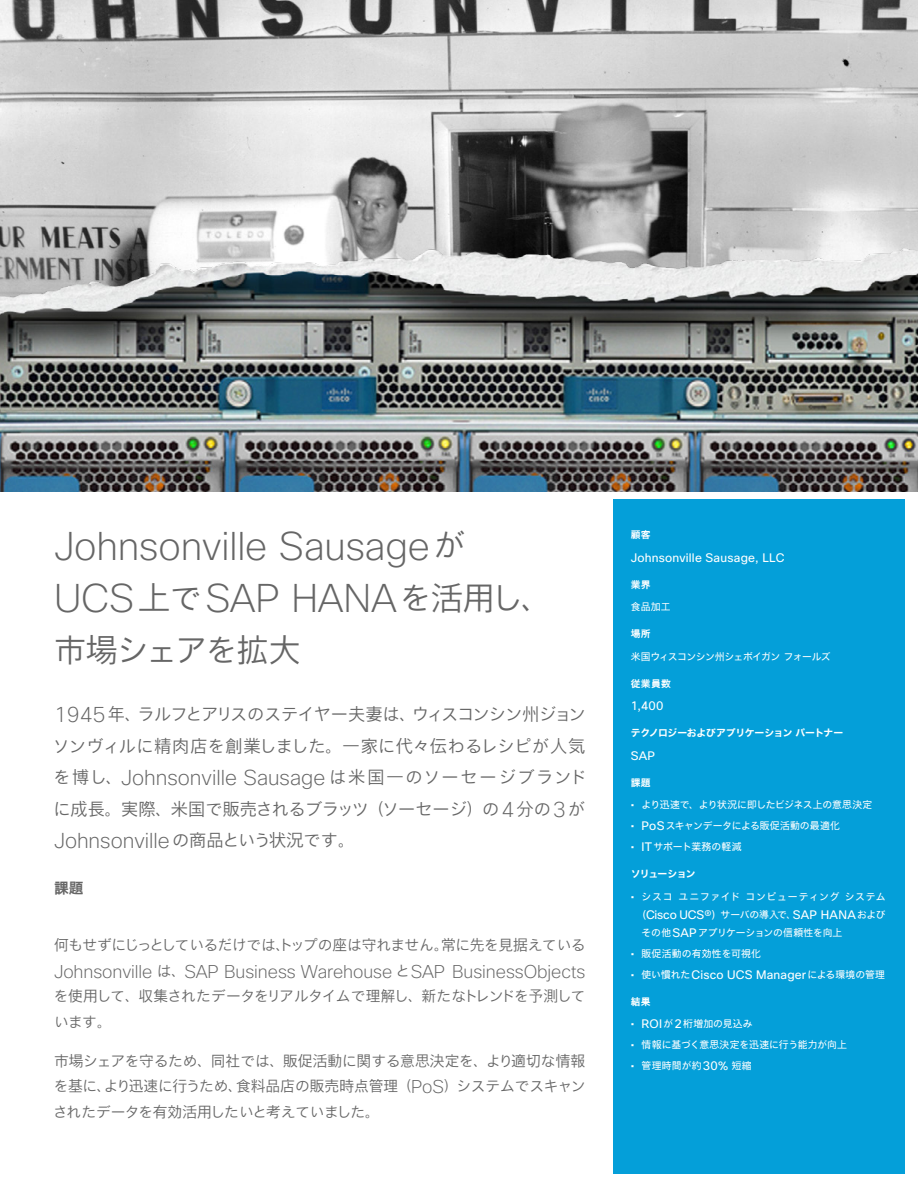
<style>
.page{position:relative;width:918px;height:1188px;background:#fff}
.page>*{position:absolute;margin:0;border:0;box-sizing:border-box;transform-origin:0 0}
.t1{font:200 39px/52.5px "Cisco Sans";letter-spacing:-.005em;color:#666}
.t2{font:31.95px "Cisco Sans JPN Light";letter-spacing:-.03em;color:#666}
.t3{font:200 21px "Cisco Sans";color:#666}
.t4{font:200 18px "Cisco Sans";letter-spacing:-.005em;color:#666}
.t5{font:17.25px/31.5px "Cisco Sans JPN Light";letter-spacing:-.015em;color:#666}
.t6{font:14.7px/25.5px "Cisco Sans JPN Light";letter-spacing:-.025em;color:#666;text-align:justify}
.t7{font:14.7px/25.5px "Cisco Sans JPN Light";letter-spacing:-.045em;color:#666}
.t8{font:14.7px "Cisco Sans JPN Bold";color:#666}
.t9{font:12.3px "Cisco Sans";color:#fff}
.t10{font:12px "Cisco Sans";letter-spacing:.015em;color:#fff}
.t11{font:12px "Cisco Sans";letter-spacing:-.005em;color:#fff}
.t12{font:9.9px "Cisco Sans JPN";letter-spacing:.005em;color:#fff}
.t13{font:9.9px "Cisco Sans JPN Bold";letter-spacing:-.02em;color:#fff}
.t14{font:9.9px "Cisco Sans JPN";letter-spacing:-.03em;color:#fff}
.t15{font:9.9px "Cisco Sans JPN";letter-spacing:.025em;color:#fff}
.t16{font:9.9px "Cisco Sans JPN";letter-spacing:.075em;color:#fff}
.t17{font:9.9px "Cisco Sans JPN";letter-spacing:-.045em;color:#fff}
.t18{font:9.9px "Cisco Sans JPN";letter-spacing:-.02em;color:#fff}
.t19{font:9.9px "Cisco Sans JPN Bold";letter-spacing:-.075em;color:#fff}
.s1{font-family:"Cisco Sans JPN Light";font-weight:400;font-size:31.95px}
.s2{font-family:"Cisco Sans";font-weight:200;font-size:21.6px}
.s3{font-family:"Cisco Sans JPN Light";font-weight:400;font-size:17.25px}
.s4{font-family:"Cisco Sans JPN Light";font-weight:400;font-size:14.7px}
.s5{font-family:"Cisco Sans";font-weight:200;font-size:18px}
.s6{font-size:12px}
.s7{font-family:"Cisco Sans";font-size:12px}
.s8{font-family:"Cisco Sans JPN";font-size:9.9px}
.s9{font-family:"Cisco Sans";font-size:12.3px}
</style>
<div class="page">
<img style="left:0;top:0;width:918px;height:198px">
<div style="left:613px;top:500px;width:292px;height:674px;background:#049fd9"></div>
<img style="left:0;top:198px;width:918px;height:293px">
<h1 class="t1" style="left:54px;top:519px;width:499px">Johnsonville Sausage <span class="s1">が<br></span>UCS <span class="s1">上で</span> SAP HANA <span class="s1">を活用し、</span></h1>
<h2 class="t2" style="left:54px;top:629px;width:248px">市場シェアを拡大</h2>
<p class="t5" style="left:52px;top:700px;width:535px"><span class="s2">1945</span> 年、ラルフとアリスのステイヤー夫妻は、ウィスコンシン州ジョンソンヴィルに精肉店を創業しました。一家に代々伝わるレシピが人気</p>
<h3 class="t3" style="left:54px;top:765px;width:535px"><span class="s3">を博し、</span>Johnsonville Sausage <span class="s3">は米国一のソーセージブランド</span></h3>
<p class="t5" style="left:54px;top:794px;width:533px">に成長。実際、米国で販売されるブラッツ（ソーセージ）の <span class="s2">4</span> 分の <span class="s2">3</span> が</p>
<h3 class="t3" style="left:54px;top:828px;width:302px">Johnsonville <span class="s3">の商品という状況です。</span></h3>
<p class="t8" style="left:54px;top:878px;width:31px">課題</p>
<p class="t6" style="left:54px;top:934px;width:533px">何もせずにじっとしているだけでは、トップの座は守れません。常に先を見据えている</p>
<p class="t4" style="left:54px;top:960px;width:533px">Johnsonville <span class="s4">は、</span>SAP Business Warehouse <span class="s4">と</span> SAP BusinessObjects</p>
<p class="t7" style="left:54px;top:985px;width:534px">を使用して、収集されたデータをリアルタイムで理解し、新たなトレンドを予測しています。</p>
<p class="t6" style="left:53px;top:1049px;width:534px">市場シェアを守るため、同社では、販促活動に関する意思決定を、より適切な情報を基に、より迅速に行うため、食料品店の販売時点管理（<span class="s5">PoS</span>）システムでスキャンされたデータを有効活用したいと考えていました。</p>
<p class="t13" style="left:631px;top:528px;width:21px">顧客</p>
<p class="t10" style="left:631px;top:550px;width:155px">Johnsonville Sausage, LLC</p>
<p class="t13" style="left:631px;top:578px;width:21px">業界</p>
<p class="t12" style="left:631px;top:600px;width:41px">食品加工</p>
<p class="t13" style="left:631px;top:627px;width:21px">場所</p>
<p class="t17" style="left:631px;top:649px;width:201px">米国ウィスコンシン州シェボイガンフォールズ</p>
<p class="t13" style="left:631px;top:677px;width:42px">従業員数</p>
<p class="t9" style="left:631px;top:698px;width:34px">1<span class="s6">,</span>400</p>
<p class="t13" style="left:631px;top:726px;width:214px">テクノロジーおよびアプリケーションパートナー</p>
<p class="t10" style="left:631px;top:748px;width:26px">SAP</p>
<p class="t13" style="left:631px;top:776px;width:21px">課題</p>
<p class="t14" style="left:631px;top:798px;width:243px"><span class="s7">•</span> より迅速で、より状況に即したビジネス上の意思決定</p>
<p class="t12" style="left:631px;top:819px;width:211px"><span class="s7">• PoS</span> スキャンデータによる販促活動の最適化</p>
<p class="t12" style="left:631px;top:840px;width:112px"><span class="s7">• IT</span> サポート業務の軽減</p>
<p class="t19" style="left:631px;top:867px;width:66px">ソリューション</p>
<p class="t16" style="left:631px;top:889px;width:256px"><span class="s7">•</span> シスコユニファイドコンピューティングシステム</p>
<p class="t11" style="left:637px;top:907px;width:251px"><span class="s8">（</span>Cisco UCS®<span class="s8">）サーバの導入で、</span>SAP HANA <span class="s8">および</span></p>
<p class="t18" style="left:642px;top:925px;width:202px">その他 <span class="s7">SAP</span> アプリケーションの信頼性を向上</p>
<p class="t15" style="left:631px;top:946px;width:132px"><span class="s7">•</span> 販促活動の有効性を可視化</p>
<p class="t10" style="left:631px;top:967px;width:256px">• <span class="s8">使い慣れた</span> Cisco UCS Manager <span class="s8">による環境の管理</span></p>
<p class="t13" style="left:631px;top:995px;width:21px">結果</p>
<p class="t12" style="left:631px;top:1017px;width:123px"><span class="s7">• ROI</span> が<span class="s9">2</span>桁増加の見込み</p>
<p class="t12" style="left:631px;top:1038px;width:218px"><span class="s7">•</span> 情報に基づく意思決定を迅速に行う能力が向上</p>
<p class="t15" style="left:631px;top:1059px;width:123px"><span class="s7">•</span> 管理時間が約<span class="s9">30</span><span class="s7">%</span> 短縮</p>
</div>
